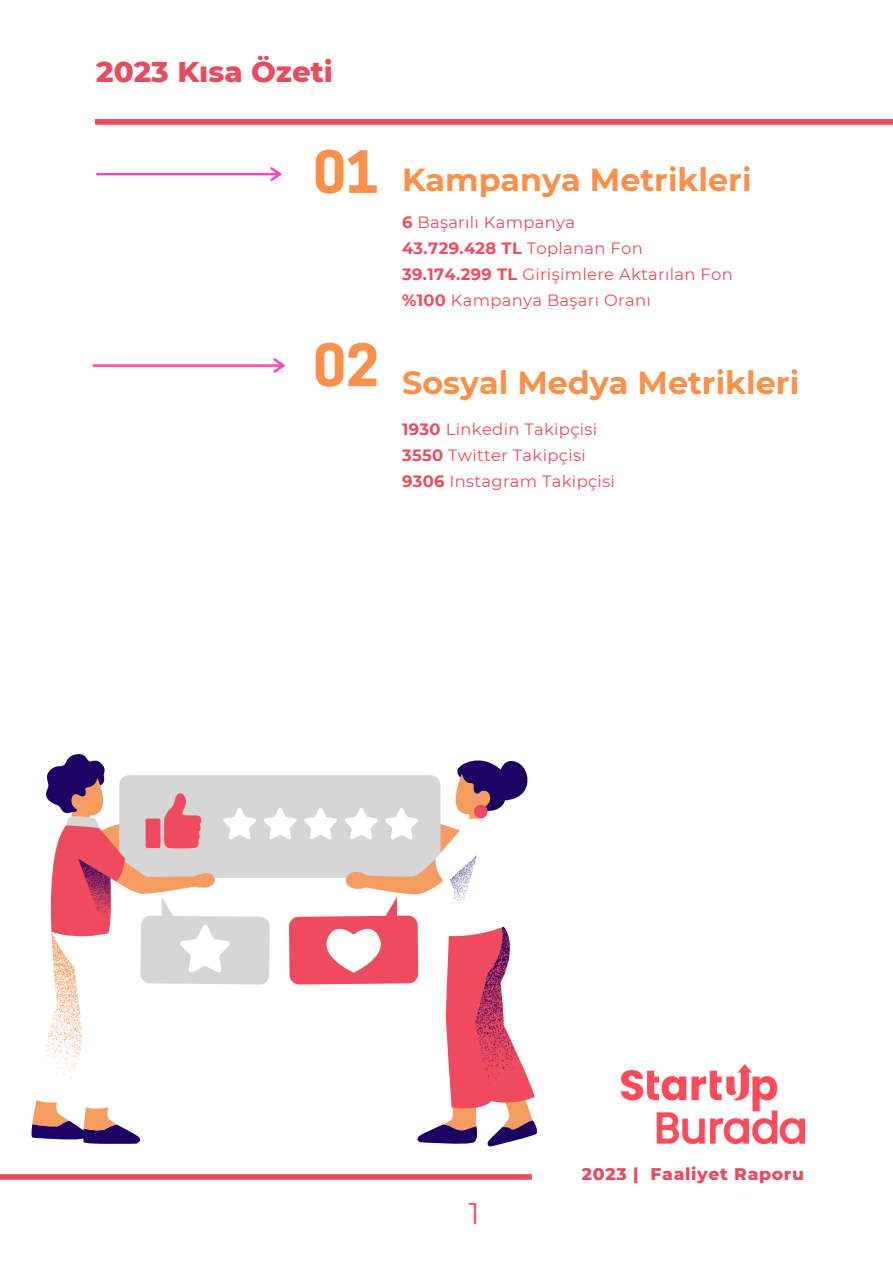
<style>
.page{position:relative;width:893px;height:1264px;background:#fff}
.page>*{position:absolute;margin:0;border:0;box-sizing:border-box;transform-origin:0 0}
.t1{font:700 54.6px "Cooper Hewitt";color:#fd9049}
.t2{font:700 31.8px "Montserrat";color:#fd9049}
.t3{font:30px "Montserrat";color:#ef4b5e}
.t4{font:800 29.1px "Montserrat";color:#e94a5e}
.t5{font:800 17.25px "Montserrat";letter-spacing:.04em;color:#e94a5e}
.t6{font:16.35px "Montserrat";letter-spacing:.02em;color:#ef4b5e}
.t7{font:700 16.35px "Montserrat";letter-spacing:.02em;color:#ef4b5e}
.s1{font-weight:700}
.s2{font-weight:400}
</style>
<div class="page">
<div style="left:95px;top:119px;width:797px;height:6px;background:#e94a5e"></div>
<svg style="left:96px;top:167px;width:185px;height:14px"></svg>
<svg style="left:93px;top:358px;width:192px;height:15px"></svg>
<img style="left:622px;top:1064px;width:182px;height:79px">
<div style="left:0;top:1174px;width:531px;height:5px;background:#e94a5e"></div>
<svg style="left:31px;top:754px;width:506px;height:392px"></svg>
<p class="t4" style="left:96px;top:54px;width:235px">2023 Kısa Özeti</p>
<p class="t1" style="left:313px;top:152px;width:67px">01</p>
<p class="t1" style="left:313px;top:345px;width:67px">02</p>
<p class="t2" style="left:402px;top:160px;width:347px">Kampanya Metrikleri</p>
<p class="t6" style="left:402px;top:212px;width:174px"><span class="s1">6</span> Başarılı Kampanya</p>
<p class="t7" style="left:402px;top:238px;width:242px">43.729.428 TL <span class="s2">Toplanan Fon</span></p>
<p class="t6" style="left:402px;top:264px;width:332px"><span class="s1">39.174.299 TL</span> Gi rişi mlere Aktarılan Fon</p>
<p class="t6" style="left:402px;top:290px;width:250px"><span class="s1">%100</span> Kampanya Başarı Oranı</p>
<p class="t2" style="left:402px;top:363px;width:394px">Sosyal Medya Metrikleri</p>
<p class="t6" style="left:402px;top:419px;width:194px"><span class="s1">1930</span> Li nkedi n Taki pçisi</p>
<p class="t6" style="left:402px;top:445px;width:182px"><span class="s1">3550</span> Twitter Taki pçisi</p>
<p class="t6" style="left:402px;top:471px;width:212px"><span class="s1">9306</span> Instagram Taki pçisi</p>
<p class="t3" style="left:468px;top:1194px;width:12px">1</p>
<p class="t5" style="left:582px;top:1163px;width:223px">2023 | Faaliyet Raporu</p>
</div>
